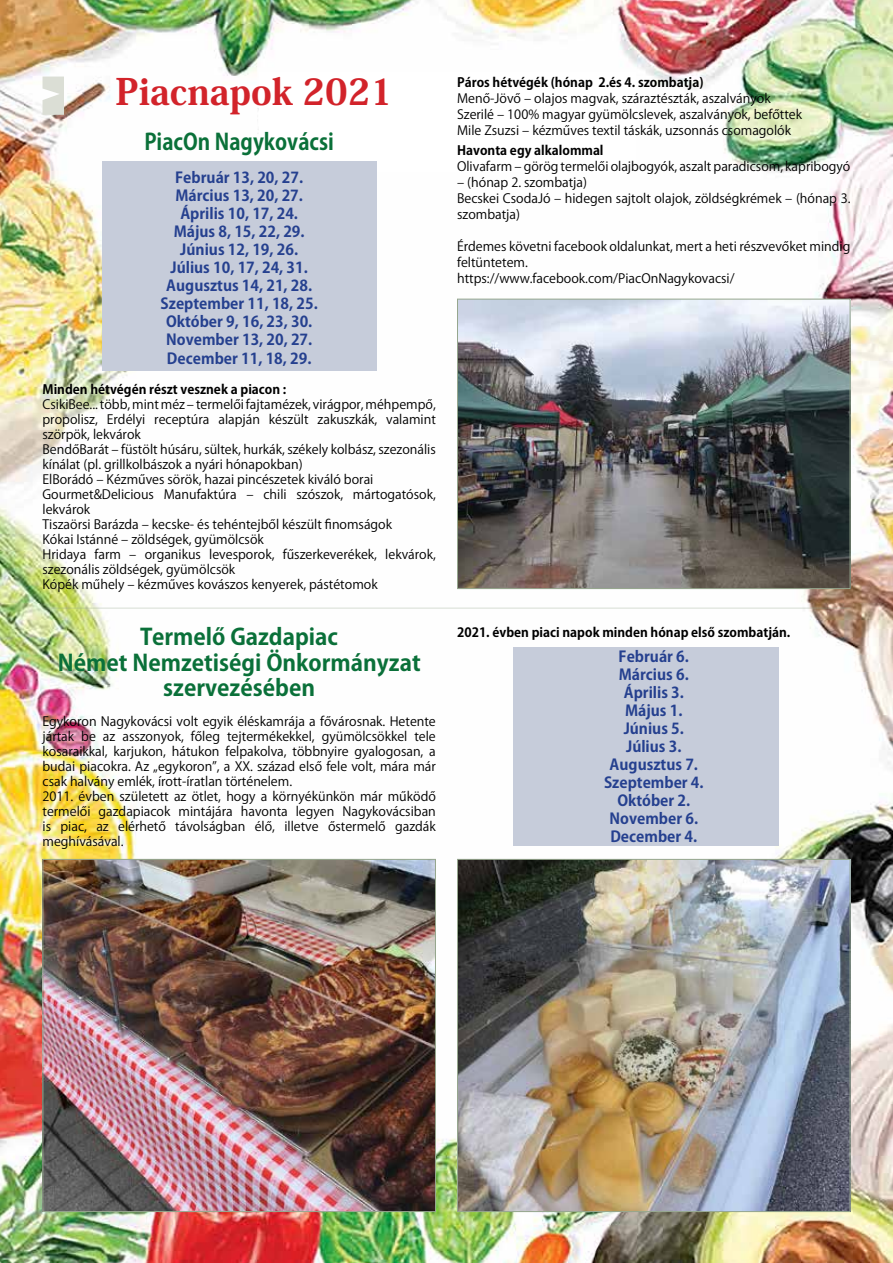
<style>
.page{position:relative;width:893px;height:1263px;background:#fff}
.page>*{position:absolute;margin:0;border:0;box-sizing:border-box;transform-origin:0 0}
.t1{font:800 36px "Koz Min Pr 6 N";color:#d2232a}
.t2{font:700 22.5px/25.5px "Koz Go Pr 6 N";color:#0a7039;text-align:center}
.t3{font:700 22.5px "Koz Go Pr 6 N";color:#0a7039;scale:.91 1}
.t4{font:700 15px/18px "Koz Go Pr 6 N";color:#25408f;text-align:center}
.t5{font:12.75px/15px "Koz Go Pr 6 N";color:#000}
.t6{font:700 12.75px "Koz Go Pr 6 N";color:#000}
</style>
<div class="page">
<img style="left:0;top:0;width:893px;height:1263px">
<div style="left:259px;top:72px;width:377px;height:100px;background:#fff"></div>
<div style="left:102px;top:162px;width:274px;height:209px;background:#c6ccda"></div>
<div style="left:513px;top:647px;width:266px;height:198px;background:#c6ccda"></div>
<img style="left:45px;top:861px;width:389px;height:349px">
<div style="left:43px;top:859px;width:393px;height:353px;border:1px solid #96a78e"></div>
<img style="left:459px;top:861px;width:389px;height:349px">
<div style="left:457px;top:859px;width:393px;height:353px;border:1px solid #96a78e"></div>
<hr style="left:43px;top:608px;width:807px;height:1px;background:#96a78e">
<svg style="left:43px;top:77px;width:21px;height:38px"></svg>
<img style="left:459px;top:301px;width:389px;height:286px">
<div style="left:457px;top:299px;width:393px;height:290px;border:1px solid #96a78e"></div>
<h1 class="t1" style="left:115px;top:71px;width:279px">Piacnapok 2021</h1>
<h2 class="t3" style="left:144px;top:129px;width:210px">PiacOn Nagykovácsi</h2>
<p class="t4" style="left:161px;top:169px;width:159px">Február 13, 20, 27.<br>Március 13, 20, 27.<br>Április 10, 17, 24.<br>Május 8, 15, 22, 29.<br>Június 12, 19, 26.<br>Július 10, 17, 24, 31.<br>Augusztus 14, 21, 28.<br>Szeptember 11, 18, 25.<br>Október 9, 16, 23, 30.<br>November 13, 20, 27.<br>December 11, 18, 29.</p>
<p class="t6" style="left:43px;top:382px;width:245px">Minden hétvégén részt vesznek a piacon :</p>
<p class="t5" style="left:43px;top:397px;width:395px">CsikiBee... több, mint méz – termelői fajtamézek, virágpor, méhpempő, propolisz, Erdélyi receptúra alapján készült zakuszkák, valamint szörpök, lekvárok<br>BendőBarát – füstölt húsáru, sültek, hurkák, székely kolbász, szezonális kínálat (pl. grillkolbászok a nyári hónapokban)<br>ElBorádó – Kézműves sörök, hazai pincészetek kiváló borai Gourmet&amp;Delicious Manufaktúra – chili szószok, mártogatósok, lekvárok<br>Tiszaörsi Barázda – kecske- és tehéntejből készült finomságok<br>Kókai Istánné – zöldségek, gyümölcsök<br>Hridaya farm – organikus levesporok, fűszerkeverékek, lekvárok, szezonális zöldségek, gyümölcsök<br>Kópék műhely – kézműves kovászos kenyerek, pástétomok</p>
<h2 class="t2" style="left:58px;top:625px;width:364px">Termelő Gazdapiac<br>Német Nemzetiségi Önkormányzat szervezésében</h2>
<p class="t5" style="left:43px;top:714px;width:395px">Egykoron Nagykovácsi volt egyik éléskamrája a fővárosnak. Hetente jártak be az asszonyok, főleg tejtermékekkel, gyümölcsökkel tele kosaraikkal, karjukon, hátukon felpakolva, többnyire gyalogosan, a budai piacokra. Az „egykoron”, a XX. század első fele volt, mára már csak halvány emlék, írott-íratlan történelem.<br>2011. évben született az ötlet, hogy a környékünkön már működő termelői gazdapiacok mintájára havonta legyen Nagykovácsiban is piac, az elérhető távolságban élő, illetve őstermelő gazdák meghívásával.</p>
<p class="t6" style="left:457px;top:75px;width:248px">Páros hétvégék (hónap 2.és 4. szombatja)</p>
<p class="t5" style="left:457px;top:90px;width:346px;line-height:15.9px">Menő-Jövő – olajos magvak, száraztészták, aszalványok<br>Szerilé – 100% magyar gyümölcslevek, aszalványok, befőttek<br>Mile Zsuzsi – kézműves textil táskák, uzsonnás csomagolók</p>
<p class="t6" style="left:457px;top:143px;width:148px">Havonta egy alkalommal</p>
<p class="t5" style="left:457px;top:159px;width:395px">Olivafarm – görög termelői olajbogyók, aszalt paradicsom, kapribogyó</p>
<p class="t5" style="left:457px;top:174px;width:395px;line-height:15.9px">– (hónap 2. szombatja)<br>Becskei CsodaJó – hidegen sajtolt olajok, zöldségkrémek – (hónap 3. szombatja)</p>
<p class="t5" style="left:457px;top:238px;width:395px;line-height:15.9px">Érdemes követni facebook oldalunkat, mert a heti részvevőket mindig feltüntetem.<br>https://www.facebook.com/PiacOnNagykovacsi/</p>
<p class="t6" style="left:457px;top:626px;width:335px">2021. évben piaci napok minden hónap első szombatján.</p>
<p class="t4" style="left:604px;top:648px;width:101px">Február 6.<br>Március 6.<br>Április 3.<br>Május 1.<br>Június 5.<br>Július 3.<br>Augusztus 7.<br>Szeptember 4.<br>Október 2.<br>November 6.<br>December 4.</p>
</div>
